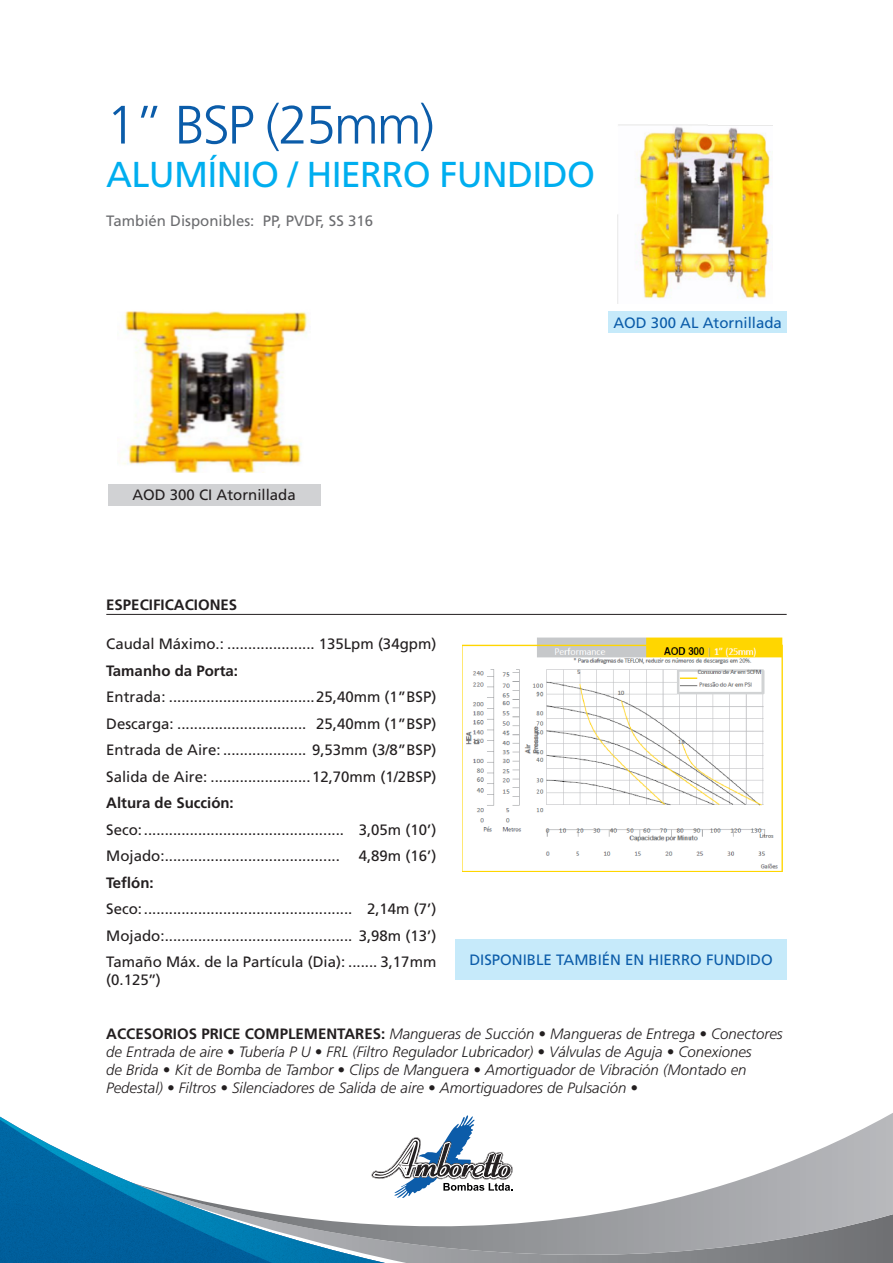
<style>
.page{position:relative;width:893px;height:1263px;background:#fff}
.page>*{position:absolute;margin:0;border:0;box-sizing:border-box;transform-origin:0 0}
._01_-_TÍTULO{font:300 54px "Frutiger";letter-spacing:-.04em;color:#0b5ca9}
._01_-_TÍTULO-2{font:36px "Frutiger";letter-spacing:-.02em;color:#00aeef}
._03_-_TEXTO{font:15px/18px "Frutiger";color:#231f20}
._07_-_LEGENDA{font:italic 300 15px/18px "Frutiger";color:#231f20}
._03_-_TEXTO-2{font:15px "Frutiger";color:#0b5ca9}
._03_-_TEXTO-3{font:700 15px "Frutiger";color:#231f20}
._03_-_TEXTO-4{font:15px "Frutiger";color:#6c6d70}
._05_-_SUBSUB{font:700 15px "Frutiger";color:#231f20}
.s1{font-weight:700;font-style:normal}
</style>
<div class="page">
<svg style="left:0;top:1113px;width:893px;height:150px"></svg>
<img style="left:119px;top:311px;width:190px;height:161px">
<hr style="left:106px;top:614px;width:681px;height:1px;background:#231f20">
<div style="left:609px;top:311px;width:178px;height:22px;background:#c6eafa"></div>
<div style="left:455px;top:939px;width:332px;height:41px;background:#c6eafa"></div>
<div style="left:108px;top:483px;width:212px;height:22px;background:#d1d2d4"></div>
<img style="left:462px;top:638px;width:321px;height:233px">
<img style="left:617px;top:124px;width:156px;height:180px">
<svg style="left:370px;top:1115px;width:151px;height:83px"></svg>
<p class="_01_-_TÍTULO" style="left:106px;top:94px;width:330px">1” BSP (25mm)</p>
<p class="_01_-_TÍTULO-2" style="left:106px;top:153px;width:490px">ALUMÍNIO / HIERRO FUNDIDO</p>
<p class="_03_-_TEXTO-4" style="left:106px;top:212px;width:268px">También Disponibles: PP, PVDF, SS 316</p>
<p class="_03_-_TEXTO-2" style="left:613px;top:314px;width:170px">AOD 300 AL Atornillada</p>
<p class="_03_-_TEXTO" style="left:132px;top:486px;width:165px">AOD 300 CI Atornillada</p>
<p class="_05_-_SUBSUB" style="left:106px;top:596px;width:132px">ESPECIFICACIONES</p>
<p class="_03_-_TEXTO" style="left:106px;top:635px;width:332px">Caudal Máximo.: ..................... 135Lpm (34gpm)</p>
<p class="_03_-_TEXTO-3" style="left:106px;top:661px;width:133px">Tamanho da Porta:</p>
<p class="_03_-_TEXTO" style="left:106px;top:688px;width:332px">Entrada: ...................................25,40mm (1”BSP)</p>
<p class="_03_-_TEXTO" style="left:106px;top:714px;width:332px">Descarga: ............................... 25,40mm (1”BSP)</p>
<p class="_03_-_TEXTO" style="left:106px;top:741px;width:332px">Entrada de Aire: .................... 9,53mm (3/8”BSP)</p>
<p class="_03_-_TEXTO" style="left:106px;top:767px;width:332px">Salida de Aire: ........................12,70mm (1/2BSP)</p>
<p class="_03_-_TEXTO-3" style="left:106px;top:794px;width:129px">Altura de Succión:</p>
<p class="_03_-_TEXTO" style="left:106px;top:820px;width:332px">Seco:................................................ 3,05m (10’)</p>
<p class="_03_-_TEXTO" style="left:106px;top:847px;width:235px">Mojado:..........................................</p>
<p class="_03_-_TEXTO" style="left:359px;top:847px;width:79px">4,89m (16’)</p>
<p class="_03_-_TEXTO-3" style="left:106px;top:873px;width:49px">Teflón:</p>
<p class="_03_-_TEXTO" style="left:106px;top:900px;width:332px">Seco:.................................................. 2,14m (7’)</p>
<p class="_03_-_TEXTO" style="left:106px;top:926px;width:332px">Mojado:............................................. 3,98m (13’)</p>
<p class="_03_-_TEXTO" style="left:106px;top:953px;width:332px">Tamaño Máx. de la Partícula (Dia): ....... 3,17mm (0.125’’)</p>
<p class="_03_-_TEXTO-2" style="left:469px;top:951px;width:305px">DISPONIBLE TAMBIÉN EN HIERRO FUNDIDO</p>
<p class="_07_-_LEGENDA" style="left:106px;top:1025px;width:678px"><span class="s1">ACCESORIOS PRICE COMPLEMENTARES:</span> Mangueras de Succión • Mangueras de Entrega • Conectores de Entrada de aire • Tubería P U • FRL (Filtro Regulador Lubricador) • Válvulas de Aguja • Conexiones<br>de Brida • Kit de Bomba de Tambor • Clips de Manguera • Amortiguador de Vibración (Montado en Pedestal) • Filtros • Silenciadores de Salida de aire • Amortiguadores de Pulsación •</p>
</div>
